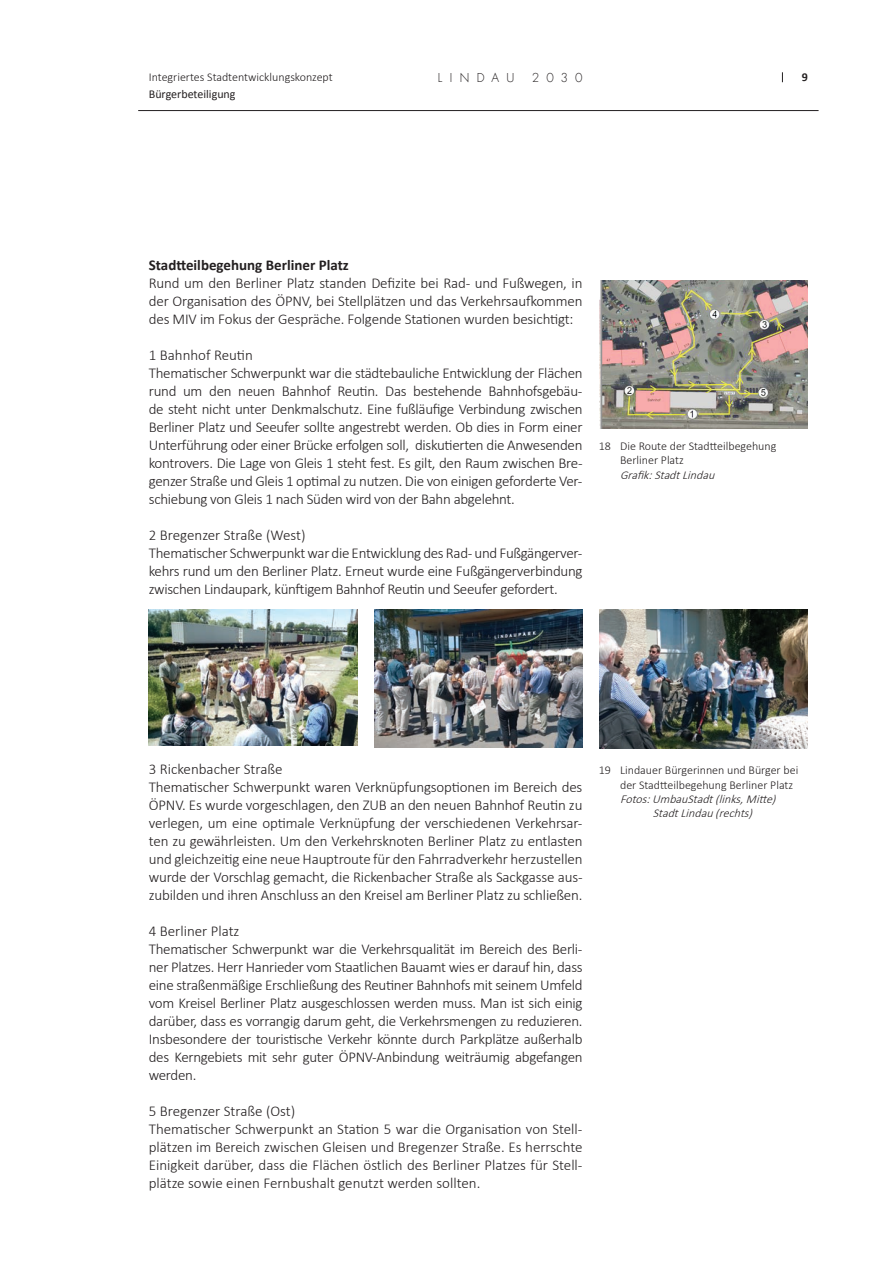
<style>
.page{position:relative;width:893px;height:1263px;background:#fff}
.page>*{position:absolute;margin:0;border:0;box-sizing:border-box;transform-origin:0 0}
.t1{font:300 15px/18px "Calibri";letter-spacing:-.02em;color:#231f20}
.t2{font:300 15px/18px "Calibri";color:#231f20}
.t3{font:700 15px "Calibri";color:#231f20}
.t4{font:300 12px/14.4px "Calibri";color:#231f20}
.t5{font:italic 300 12px/14.4px "Calibri";color:#231f20}
.t6{font:12px "Calibri";color:#231f20}
.t7{font:300 12px "Luz Sans";letter-spacing:.61em;color:#231f20}
.t8{font:700 12px "Calibri";color:#231f20}
.t9{font:700 9.15px "Calibri";color:#231f20}
.s1{color:#fff}
</style>
<div class="page">
<hr style="left:138px;top:110px;width:681px;height:1px;background:#231f20">
<img style="left:600px;top:281px;width:207px;height:147px">
<img style="left:149px;top:609px;width:208px;height:136px">
<img style="left:374px;top:609px;width:209px;height:139px">
<img style="left:600px;top:609px;width:208px;height:139px">
<p class="t4" style="left:149px;top:70px;width:185px">Integriertes Stadtentwicklungskonzept</p>
<p class="t7" style="left:438px;top:70px;width:146px">LINDAU<span class="s1">.</span>2030</p>
<p class="t8" style="left:802px;top:70px;width:8px">9</p>
<p class="t6" style="left:149px;top:86px;width:88px">Bürgerbeteiligung</p>
<p class="t3" style="left:149px;top:255px;width:202px">Stadtteilbegehung Berliner Platz</p>
<p class="t1" style="left:149px;top:273px;width:435px;text-align:justify">Rund um den Berliner Platz standen Defizite bei Rad- und Fußwegen, in der Organisation des ÖPNV, bei Stellplätzen und das Verkehrsaufkommen des MIV im Fokus der Gespräche. Folgende Stationen wurden besichtigt:</p>
<p class="t1" style="left:149px;top:345px;width:435px">1 Bahnhof Reutin<br>Thematischer Schwerpunkt war die städtebauliche Entwicklung der Flächen rund um den neuen Bahnhof Reutin. Das bestehende Bahnhofsgebäu&shy;de steht nicht unter Denkmalschutz. Eine fußläufige Verbindung zwischen Berliner Platz und Seeufer sollte angestrebt werden. Ob dies in Form einer Unterführung oder einer Brücke erfolgen soll, diskutierten die Anwesenden kontrovers. Die Lage von Gleis 1 steht fest. Es gilt, den Raum zwischen Bre&shy;genzer Straße und Gleis 1 optimal zu nutzen. Die von einigen geforderte Ver&shy;schiebung von Gleis 1 nach Süden wird von der Bahn abgelehnt.</p>
<p class="t1" style="left:149px;top:525px;width:435px">2 Bregenzer Straße (West)<br>Thematischer Schwerpunkt war die Entwicklung des Rad- und Fußgängerver&shy;kehrs rund um den Berliner Platz. Erneut wurde eine Fußgängerverbindung zwischen Lindaupark, künftigem Bahnhof Reutin und Seeufer gefordert.</p>
<p class="t4" style="left:620px;top:438px;width:158px;text-indent:-21px">18 Die Route der Stadtteilbegehung<br>Berliner Platz</p>
<p class="t5" style="left:620px;top:467px;width:99px">Grafik:StadtLindau</p>
<p class="t1" style="left:149px;top:759px;width:435px">3 Rickenbacher Straße<br>Thematischer Schwerpunkt waren Verknüpfungsoptionen im Bereich des ÖPNV. Es wurde vorgeschlagen, den ZUB an den neuen Bahnhof Reutin zu verlegen, um eine optimale Verknüpfung der verschiedenen Verkehrsar&shy;ten zu gewährleisten. Um den Verkehrsknoten Berliner Platz zu entlasten und gleichzeitig eine neue Hauptroute für den Fahrradverkehr herzustellen wurde der Vorschlag gemacht, die Rickenbacher Straße als Sackgasse aus&shy;zubilden und ihren Anschluss an den Kreisel am Berliner Platz zu schließen.</p>
<p class="t1" style="left:149px;top:921px;width:435px">4 Berliner Platz<br>Thematischer Schwerpunkt war die Verkehrsqualität im Bereich des Berli&shy;ner Platzes. Herr Hanrieder vom Staatlichen Bauamt wies er darauf hin, dass eine straßenmäßige Erschließung des Reutiner Bahnhofs mit seinem Umfeld vom Kreisel Berliner Platz ausgeschlossen werden muss. Man ist sich einig darüber, dass es vorrangig darum geht, die Verkehrsmengen zu reduzieren.<br>Insbesondere der touristische Verkehr könnte durch Parkplätze außerhalb des Kerngebiets mit sehr guter ÖPNV-Anbindung weiträumig abgefangen werden.</p>
<p class="t2" style="left:149px;top:1101px;width:435px">5 Bregenzer Straße (Ost)<br>Thematischer Schwerpunkt an Station 5 war die Organisation von Stell&shy;plätzen im Bereich zwischen Gleisen und Bregenzer Straße. Es herrschte Einigkeit darüber, dass die Flächen östlich des Berliner Platzes für Stell&shy;plätze sowie einen Fernbushalt genutzt werden sollten.</p>
<p class="t4" style="left:620px;top:762px;width:180px;text-indent:-21px">19 Lindauer Bürgerinnen und Bürger bei der Stadtteilbegehung Berliner Platz</p>
<p class="t5" style="left:653px;top:791px;width:128px;text-indent:-33px">Fotos:UmbauStadt(links,Mitte)<br>StadtLindau(rechts)</p>
<p class="t9" style="left:553px;top:796px;width:122px">‐ Fußgänger‐ und Radfahrersteg</p>
</div>
